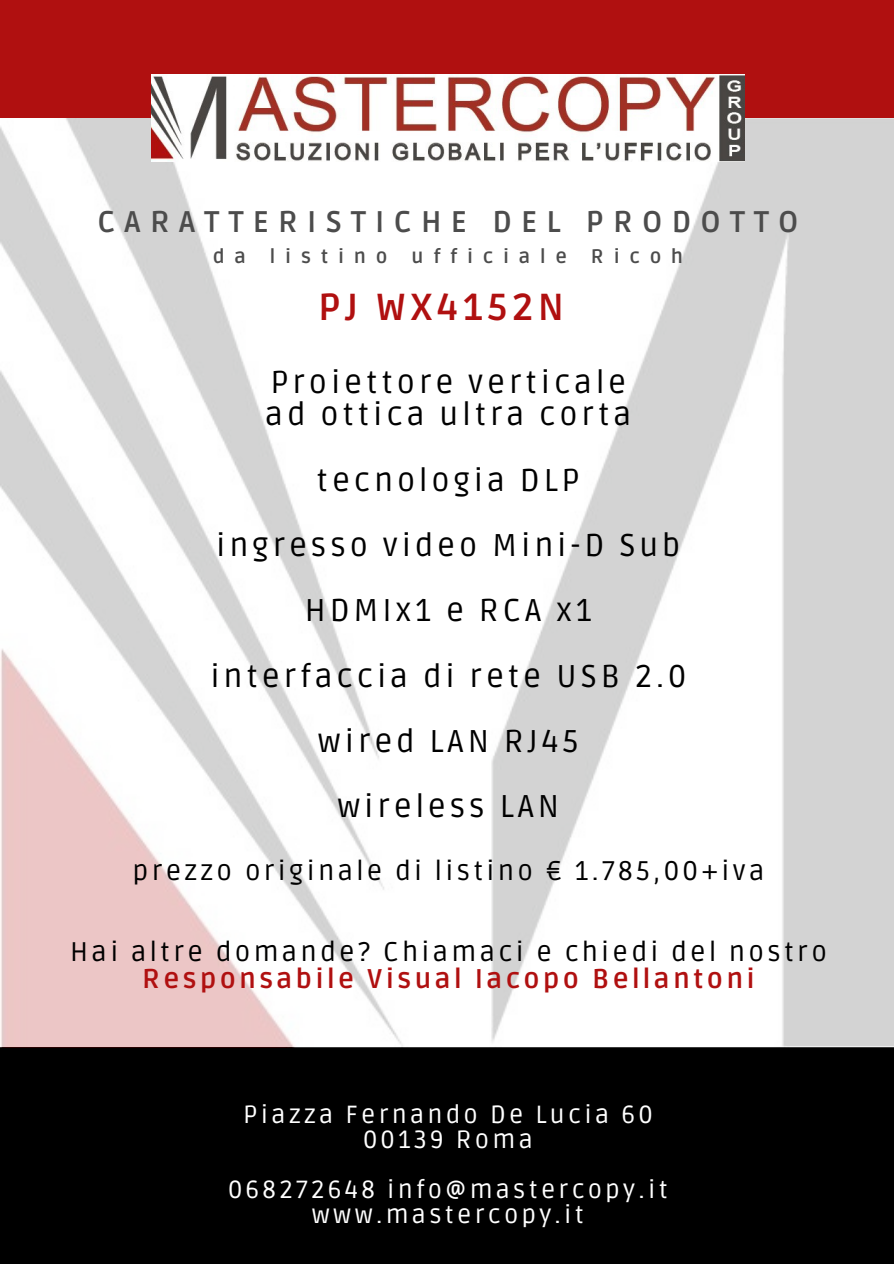
<style>
.page{position:relative;width:894px;height:1264px;background:#fff}
.page>*{position:absolute;margin:0;border:0;box-sizing:border-box;transform-origin:0 0}
.t1{font:700 37.5px "Ruda";letter-spacing:.125em;color:#b01010}
.t2{font:31.5px/65.2px "Ruda";letter-spacing:.125em;color:#000}
.t3{font:700 29.85px "Ruda";letter-spacing:.31em;color:#4c4c4c}
.t4{font:27px "Ruda";letter-spacing:.125em;color:#000}
.t5{font:700 27px "Ruda";letter-spacing:.125em;color:#b01010}
.t6{font:24.9px/24.9px "Ruda";letter-spacing:.13em;color:#fff;text-align:center}
.t7{font:700 19.5px "Ruda";letter-spacing:.5em;color:#4c4c4c}
</style>
<div class="page">
<div style="left:0;top:1047px;width:893px;height:216px;background:#000"></div>
<img style="left:1px;top:118px;width:892px;height:929px">
<div style="left:0;top:0;width:893px;height:118px;background:#b01010"></div>
<img style="left:151px;top:74px;width:593px;height:87px">
<p class="t3" style="left:97px;top:204px;width:702px">CARATTERISTICHE DEL PRODOTTO</p>
<p class="t7" style="left:213px;top:245px;width:471px">da listino ufficiale Ricoh</p>
<p class="t1" style="left:318px;top:286px;width:247px">PJ WX4152N</p>
<p class="t2" style="left:265px;top:366px;width:367px;line-height:32.7px">Proiettore verticale ad ottica ultra corta</p>
<p class="t2" style="left:210px;top:448px;width:477px;text-align:center">tecnologia DLP<br>ingresso video Mini-D Sub<br>HDMIx1 e RCA x1 interfaccia di rete USB 2.0 wired LAN RJ45<br>wireless LAN</p>
<p class="t4" style="left:133px;top:855px;width:633px">prezzo originale di listino € 1.785,00+iva</p>
<p class="t4" style="left:70px;top:936px;width:758px">Hai altre domande? Chiamaci e chiedi del nostro</p>
<p class="t5" style="left:142px;top:963px;width:614px">Responsabile Visual Iacopo Bellantoni</p>
<p class="t6" style="left:243px;top:1102px;width:411px">Piazza Fernando De Lucia 60<br>00139 Roma</p>
<p class="t6" style="left:228px;top:1177px;width:441px">068272648 info@mastercopy.it www.mastercopy.it</p>
</div>
